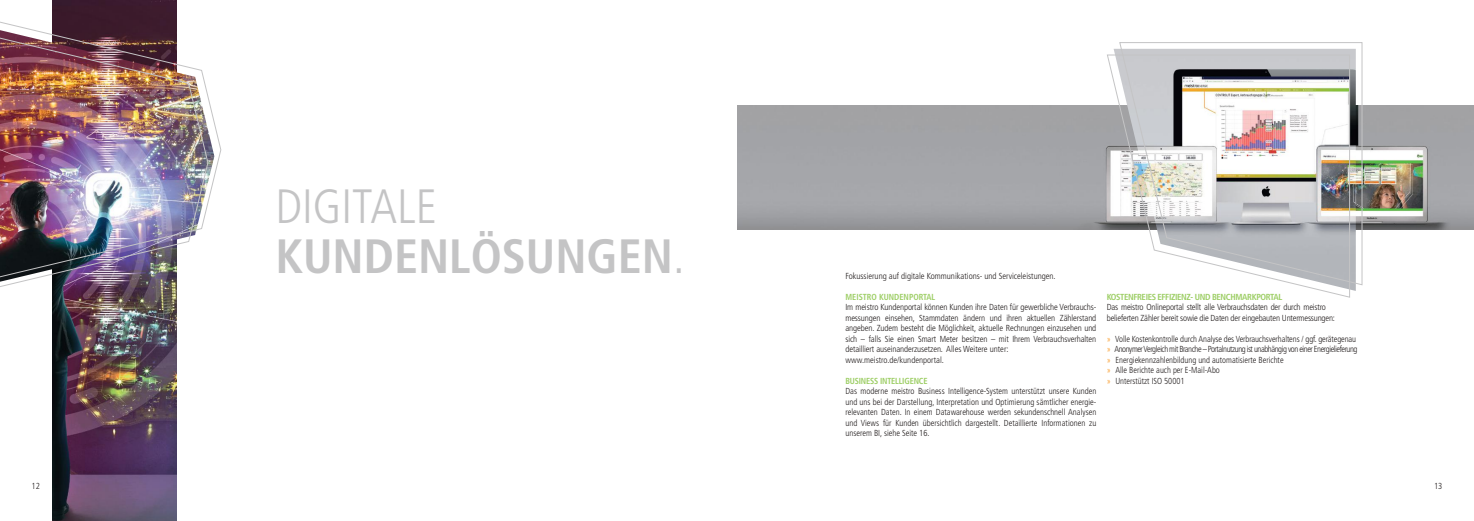
<style>
.page{position:relative;width:1474px;height:521px;background:#fff}
.page>*{position:absolute;margin:0;border:0;box-sizing:border-box;transform-origin:0 0}
.t1{font:700 condensed 48.12px/49.9px "Frutiger LT Std";color:#c4c4c5}
.t2{font:300 condensed 8.75px/10.5px "Frutiger LT Std";letter-spacing:-.01em;color:#241f1f}
.t3{font:700 condensed 8.75px "Frutiger LT Std";letter-spacing:-.04em;color:#9dce65}
.t4{font:700 condensed 8.75px "Frutiger LT Std";letter-spacing:-.02em;color:#9dce65;scale:.95 1}
.t5{font:700 condensed 8.75px "Frutiger LT Std";color:#9dce65;scale:.95 1}
.s1{font-weight:300}
.s2{color:#f9951b}
</style>
<div class="page">
<img style="left:52px;top:0;width:124px;height:521px">
<svg style="left:0;top:20px;width:221px;height:180px"></svg>
<img style="left:0;top:32px;width:209px;height:260px">
<img style="left:737px;top:105px;width:736px;height:124px">
<svg style="left:1118px;top:42px;width:244px;height:244px"></svg>
<svg style="left:1106px;top:54px;width:244px;height:244px"></svg>
<h1 class="t1" style="left:275px;top:181px;width:410px"><span class="s1">DIGITALE<br></span>KUNDENLÖSUNGEN<span class="s1">.</span></h1>
<p class="t2" style="left:845px;top:270px;width:212px">Fokussierung auf digitale Kommunikations- und Serviceleistungen.</p>
<p class="t5" style="left:845px;top:291px;width:96px">MEISTRO KUNDENPORTAL</p>
<p class="t2" style="left:845px;top:302px;width:252px">Im meistro Kundenportal können Kunden ihre Daten für gewerbliche Verbrauchs&shy;messungen einsehen, Stammdaten ändern und ihren aktuellen Zählerstand angeben. Zudem besteht die Möglichkeit, aktuelle Rechnungen einzusehen und sich – falls Sie einen Smart Meter besitzen – mit Ihrem Verbrauchsverhalten detailliert auseinanderzusetzen. Alles Weitere unter: www.meistro.de/kundenportal.</p>
<p class="t4" style="left:845px;top:375px;width:88px">BUSINESS INTELLIGENCE</p>
<p class="t2" style="left:845px;top:386px;width:252px;text-align:justify">Das moderne meistro Business Intelligence-System unterstützt unsere Kunden und uns bei der Darstellung, Interpretation und Optimierung sämtlicher energie&shy;relevanten Daten. In einem Datawarehouse werden sekundenschnell Analysen und Views für Kunden übersichtlich dargestellt. Detaillierte Informationen zu unserem BI, siehe Seite 16.</p>
<p class="t3" style="left:1106px;top:291px;width:177px">KOSTENFREIES EFFIZIENZ- UND BENCHMARKPORTAL</p>
<p class="t2" style="left:1106px;top:302px;width:230px">Das meistro Onlineportal stellt alle Verbrauchsdaten der durch meistro belieferten Zähler bereit sowie die Daten der eingebauten Untermessungen:</p>
<p class="t2" style="left:1106px;top:333px;width:252px"><span class="s2">»</span> Volle Kostenkontrolle durch Analyse des Verbrauchsverhaltens / ggf. gerätegenau <span class="s2">»</span> Anonymer Vergleich mit Branche – Portalnutzung ist unabhängig von einer Energielieferung <span class="s2">»</span> Energiekennzahlenbildung und automatisierte Berichte<br><span class="s2">»</span> Alle Berichte auch per E-Mail-Abo<br><span class="s2">»</span> Unterstützt ISO 50001</p>
<p class="t2" style="left:32px;top:481px;width:10px">12</p>
<p class="t2" style="left:1433px;top:481px;width:10px">13</p>
</div>
